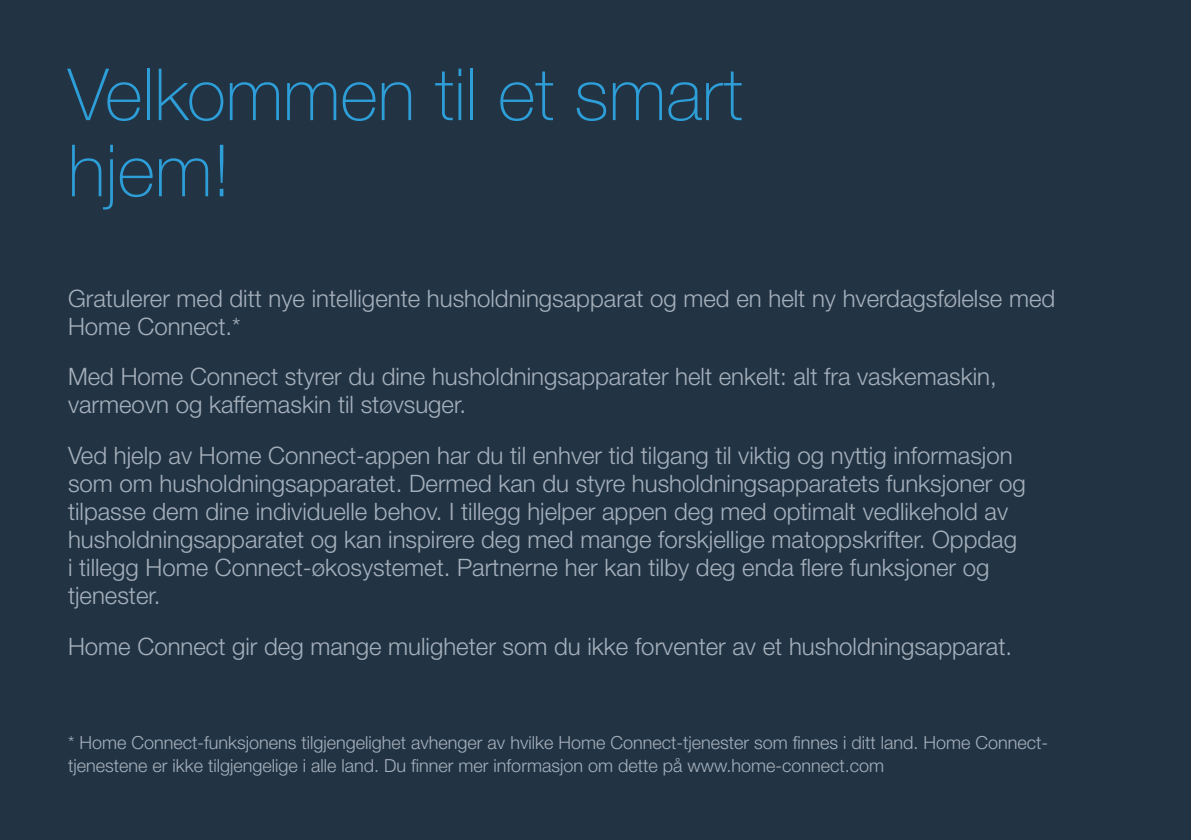
<style>
.page{position:relative;width:1191px;height:840px;background:#fff}
.page>*{position:absolute;margin:0;border:0;box-sizing:border-box;transform-origin:0 0}
.t1{font:100 72px/76px "Helvetica Neue";color:#2d9ed8}
.t2{font:300 24px/28px "Helvetica Neue";color:#a6b0bb}
.t3{font:300 18px/23px "Helvetica Neue";color:#a6b0bb}
</style>
<div class="page">
<div style="left:0;top:0;width:1191px;height:839px;background:#223444"></div>
<h1 class="t1" style="left:68px;top:53px;width:676px">Velkommen til et smart hjem!</h1>
<p class="t2" style="left:68px;top:282px;width:988px">Gratulerer med ditt nye intelligente husholdningsapparat og med en helt ny hverdagsfølelse med<br>Home Connect.*</p>
<p class="t2" style="left:68px;top:361px;width:930px">Med Home Connect styrer du dine husholdningsapparater helt enkelt: alt fra vaskemaskin, varmeovn og kaffemaskin til støvsuger.</p>
<p class="t2" style="left:68px;top:439px;width:959px">Ved hjelp av Home Connect-appen har du til enhver tid tilgang til viktig og nyttig informasjon som om husholdningsapparatet. Dermed kan du styre husholdningsapparatets funksjoner og tilpasse dem dine individuelle behov. I tillegg hjelper appen deg med optimalt vedlikehold av husholdningsapparatet og kan inspirere deg med mange forskjellige matoppskrifter. Oppdag i tillegg Home Connect-økosystemet. Partnerne her kan tilby deg enda flere funksjoner og tjenester.</p>
<p class="t2" style="left:68px;top:630px;width:945px">Home Connect gir deg mange muligheter som du ikke forventer av et husholdningsapparat.</p>
<p class="t3" style="left:68px;top:729px;width:981px">* Home Connect-funksjonens tilgjengelighet avhenger av hvilke Home Connect-tjenester som finnes i ditt land. Home Connect&shy;tjenestene er ikke tilgjengelige i alle land. Du finner mer informasjon om dette på www.home-connect.com</p>
</div>
